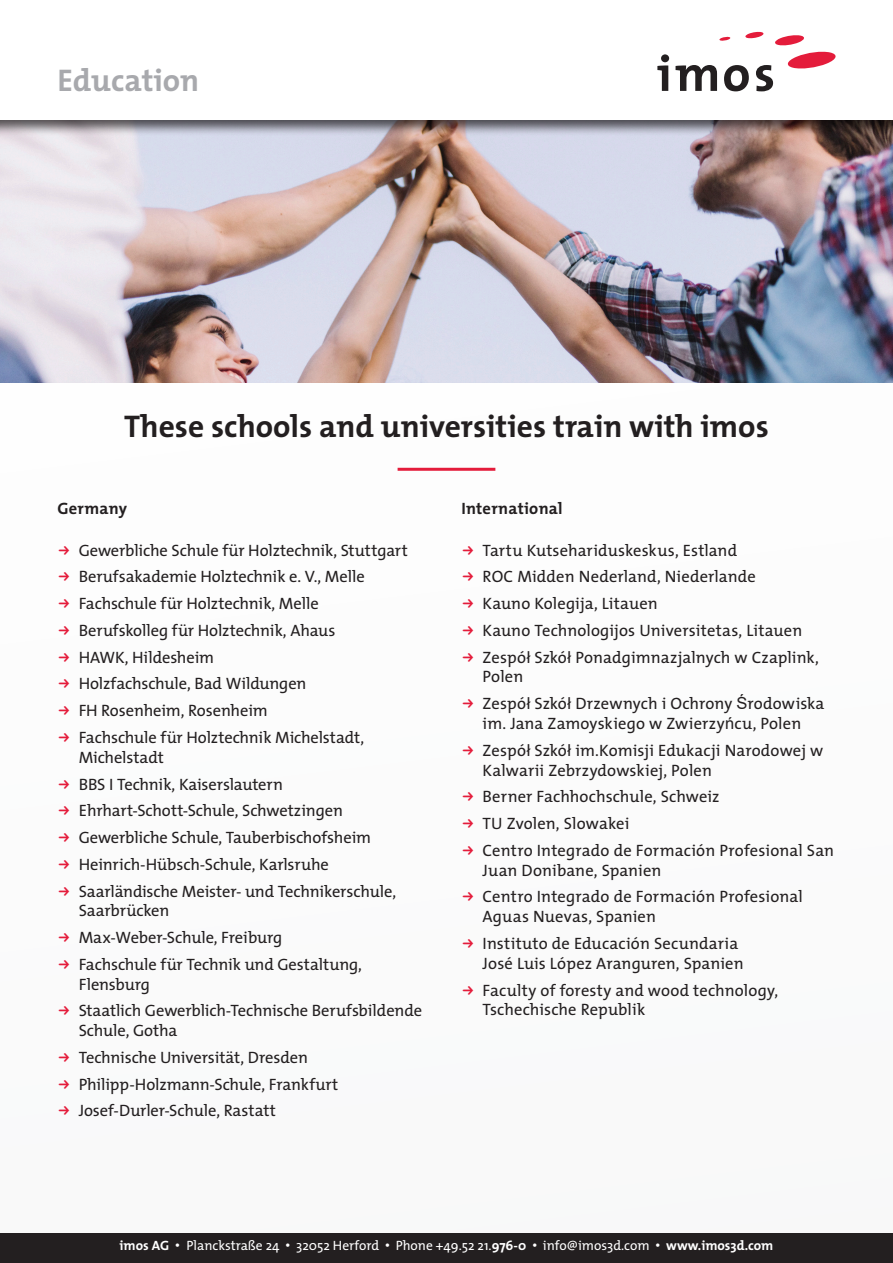
<style>
.page{position:relative;width:893px;height:1263px;background:#fff}
.page>*{position:absolute;margin:0;border:0;box-sizing:border-box;transform-origin:0 0}
.t1{font:700 31.5px "The Mix";color:#231f20}
.t2{font:700 31.5px "The Mix";color:#a8a9ad}
.t3{font:16.5px/19.8px "The Mix";color:#231f20}
.t4{font:700 16.5px "The Mix";letter-spacing:.015em;color:#231f20}
.t5{font:13.5px "The Mix";color:#fff}
.s1{font-family:"Arial"}
.s2{font-weight:700}
</style>
<div class="page">
<div style="left:0;top:127px;width:893px;height:1136px;background:#fbfbfb"></div>
<div style="left:0;top:119px;width:893px;height:265px;background:#231f20;opacity:.75"></div>
<hr style="left:398px;top:468px;width:97px;height:3px;background:#e41c3b">
<div style="left:0;top:1233px;width:893px;height:30px;background:#231f20"></div>
<svg style="left:657px;top:54px;width:12px;height:37px"></svg>
<svg style="left:675px;top:31px;width:161px;height:60px"></svg>
<p class="t2" style="left:57px;top:54px;width:143px">Education</p>
<p class="t1" style="left:124px;top:400px;width:646px">These schools and universities train with imos</p>
<p class="t4" style="left:57px;top:494px;width:71px">Germany</p>
<p class="t3" style="left:79px;top:540px;width:331px">Gewerbliche Schule für Holztechnik, Stuttgart</p>
<p class="t3" style="left:79px;top:566px;width:288px">Berufsakademie Holztechnik e. V., Melle</p>
<p class="t3" style="left:79px;top:593px;width:242px">Fachschule für Holztechnik, Melle</p>
<p class="t3" style="left:79px;top:620px;width:258px">Berufskolleg für Holztechnik, Ahaus</p>
<p class="t3" style="left:79px;top:647px;width:137px">HAWK, Hildesheim</p>
<p class="t3" style="left:79px;top:673px;width:229px">Holzfachschule, Bad Wildungen</p>
<p class="t3" style="left:79px;top:700px;width:191px">FH Rosenheim, Rosenheim</p>
<p class="t3" style="left:79px;top:727px;width:287px">Fachschule für Holztechnik Michelstadt,<br>Michelstadt</p>
<p class="t3" style="left:79px;top:773px;width:206px">BBS I Technik, Kaiserslautern</p>
<p class="t3" style="left:79px;top:800px;width:266px">Ehrhart-Schott-Schule, Schwetzingen</p>
<p class="t3" style="left:79px;top:827px;width:294px">Gewerbliche Schule, Tauberbischofsheim</p>
<p class="t3" style="left:79px;top:854px;width:252px">Heinrich-Hübsch-Schule, Karlsruhe</p>
<p class="t3" style="left:79px;top:880px;width:319px">Saarländische Meister- und Technikerschule,<br>Saarbrücken</p>
<p class="t3" style="left:79px;top:927px;width:205px">Max-Weber-Schule, Freiburg</p>
<p class="t3" style="left:79px;top:954px;width:285px">Fachschule für Technik und Gestaltung,<br>Flensburg</p>
<p class="t3" style="left:79px;top:1000px;width:345px">Staatlich Gewerblich-Technische Berufsbildende<br>Schule, Gotha</p>
<p class="t3" style="left:79px;top:1047px;width:231px">Technische Universität, Dresden</p>
<p class="t3" style="left:79px;top:1074px;width:261px">Philipp-Holzmann-Schule, Frankfurt</p>
<p class="t3" style="left:79px;top:1100px;width:199px">Josef-Durler-Schule, Rastatt</p>
<p class="t4" style="left:461px;top:494px;width:103px">International</p>
<p class="t3" style="left:483px;top:540px;width:256px">Tartu Kutsehariduskeskus, Estland</p>
<p class="t3" style="left:483px;top:566px;width:275px">ROC Midden Nederland, Niederlande</p>
<p class="t3" style="left:483px;top:593px;width:177px">Kauno Kolegija, Litauen</p>
<p class="t3" style="left:483px;top:620px;width:321px">Kauno Technologijos Universitetas, Litauen</p>
<p class="t3" style="left:483px;top:647px;width:338px">Zespó<span class="s1">ł</span> Szkó<span class="s1">ł</span> Ponadgimnazjalnych w Czaplink,<br>Polen</p>
<p class="t3" style="left:483px;top:693px;width:343px">Zespó<span class="s1">ł</span> Szkó<span class="s1">ł</span> Drzewnych i Ochrony <span class="s1">Ś</span>rodowiska im. Jana Zamoyskiego w Zwierzy<span class="s1">ń</span>cu, Polen</p>
<p class="t3" style="left:483px;top:740px;width:342px">Zespó<span class="s1">ł</span> Szkó<span class="s1">ł</span> im.Komisji Edukacji Narodowej w<br>Kalwarii Zebrzydowskiej, Polen</p>
<p class="t3" style="left:483px;top:786px;width:238px">Berner Fachhochschule, Schweiz</p>
<p class="t3" style="left:483px;top:813px;width:148px">TU Zvolen, Slowakei</p>
<p class="t3" style="left:483px;top:840px;width:353px">Centro Integrado de Formación Profesional San<br>Juan Donibane, Spanien</p>
<p class="t3" style="left:483px;top:886px;width:322px">Centro Integrado de Formación Profesional<br>Aguas Nuevas, Spanien</p>
<p class="t3" style="left:483px;top:933px;width:262px">Instituto de Educación Secundaria<br>José Luis López Aranguren, Spanien</p>
<p class="t3" style="left:483px;top:979px;width:297px">Faculty of foresty and wood technology,<br>Tschechische Republik</p>
<p class="t5" style="left:120px;top:1235px;width:655px"><span class="s2">imos AG</span> <span class="s1">•</span> Planckstraße 24 <span class="s1">•</span> 32052 Herford <span class="s1">•</span> Phone +49.52 21.<span class="s2">976-0</span> <span class="s1">•</span> info@imos3d.com <span class="s1">•</span> <span class="s2">www.imos3d.com</span></p>
</div>
